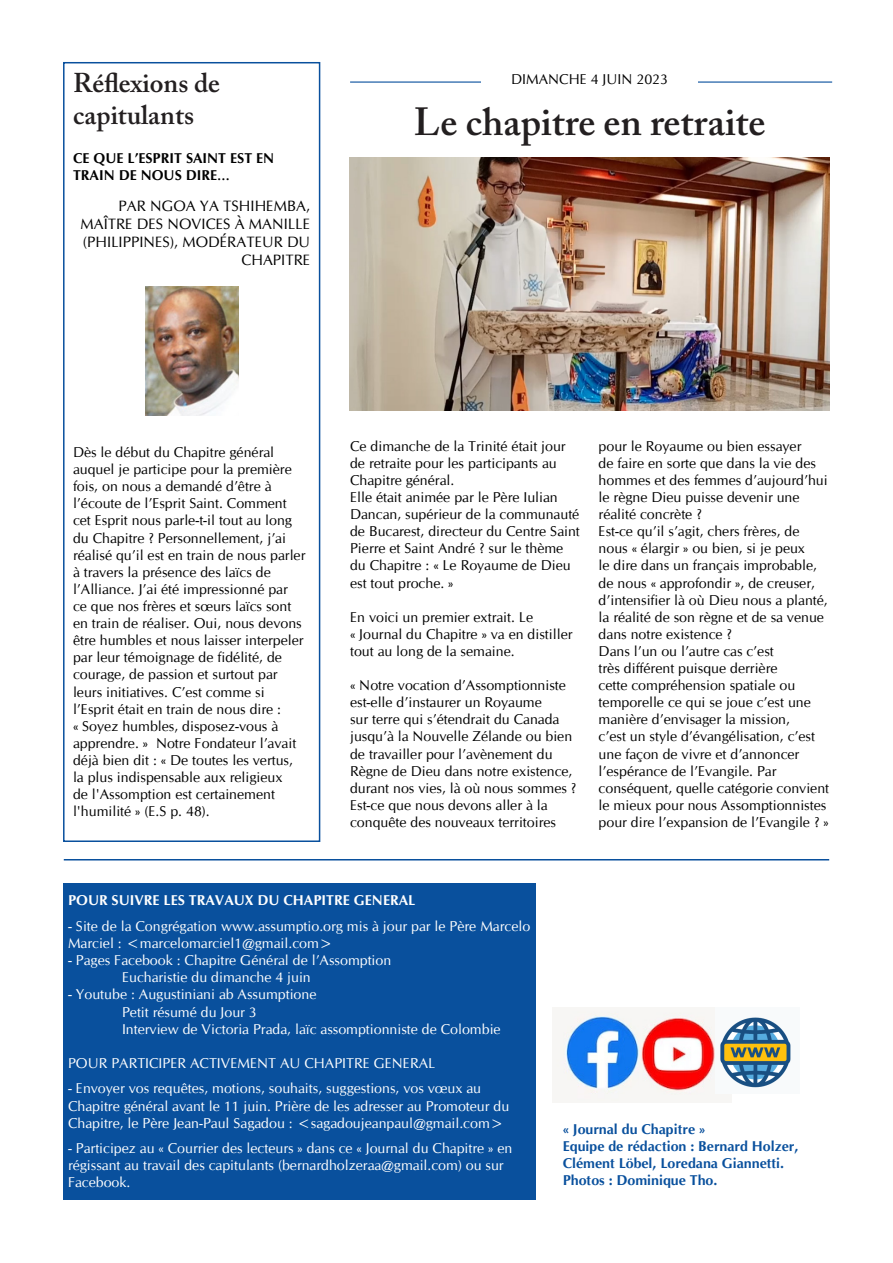
<style>
.page{position:relative;width:893px;height:1263px;background:#fff}
.page>*{position:absolute;margin:0;border:0;box-sizing:border-box;transform-origin:0 0}
._1_titolo{font:600 39px "Adobe Caslon Pro";color:#231f20}
._1_titolo_articolo{font:600 27px/32.4px "Adobe Caslon Pro";color:#231f20}
.Firma{font:15px/18px "CG Omega";color:#000;text-align:right}
.Normale{font:14.25px/17.1px "CG Omega";color:#000}
.Normale-2{font:14.25px/17.1px "CG Omega";color:#fff}
.Normale-3{font:700 14.25px/17.1px "CG Omega";color:#09509d}
.Normale-4{font:700 14.25px/17.1px "CG Omega";color:#000}
.Normale-5{font:700 14.25px "CG Omega";color:#fff}
</style>
<div class="page">
<div style="left:63px;top:62px;width:257px;height:780px;border:2px solid #09509d"></div>
<img style="left:145px;top:287px;width:93px;height:129px">
<hr style="left:350px;top:81px;width:482px;height:2px;background:#09509d">
<div style="left:481px;top:73px;width:217px;height:17px;background:#fff"></div>
<div style="left:64px;top:883px;width:472px;height:316px;background:#09509d"></div>
<hr style="left:64px;top:859px;width:765px;height:1px;background:#09509d">
<img style="left:553px;top:1008px;width:86px;height:95px">
<img style="left:639px;top:1008px;width:92px;height:95px">
<img style="left:715px;top:1008px;width:76px;height:85px">
<img style="left:349px;top:158px;width:480px;height:252px">
<p class="_1_titolo_articolo" style="left:73px;top:66px;width:148px">Réflexions de capitulants</p>
<p class="Normale-4" style="left:73px;top:149px;width:203px">CE QUE L’ESPRIT SAINT EST EN<br>TRAIN DE NOUS DIRE…</p>
<p class="Firma" style="left:80px;top:197px;width:231px">PAR NGOA YA TSHIHEMBA,<br>MAÎTRE DES NOVICES À MANILLE (PHILIPPINES), MODÉRATEUR DU<br>CHAPITRE</p>
<p class="Normale" style="left:511px;top:70px;width:158px">DIMANCHE 4 JUIN 2023</p>
<p class="_1_titolo" style="left:414px;top:98px;width:353px">Le chapitre en retraite</p>
<p class="Normale" style="left:73px;top:444px;width:234px">Dès le début du Chapitre général auquel je participe pour la première fois, on nous a demandé d’être à l’écoute de l’Esprit Saint. Comment cet Esprit nous parle-t-il tout au long du Chapitre ? Personnellement, j’ai réalisé qu’il est en train de nous parler à travers la présence des laïcs de l’Alliance. J’ai été impressionné par<br>ce que nos frères et sœurs laïcs sont en train de réaliser. Oui, nous devons être humbles et nous laisser interpeler par leur témoignage de fidélité, de courage, de passion et surtout par leurs initiatives. C’est comme si l’Esprit était en train de nous dire :<br>« Soyez humbles, disposez-vous à apprendre. » Notre Fondateur l’avait déjà bien dit : « De toutes les vertus, la plus indispensable aux religieux<br>de l'Assomption est certainement l'humilité » (E.S p. 48).</p>
<p class="Normale" style="left:350px;top:437px;width:217px">Ce dimanche de la Trinité était jour de retraite pour les participants au<br>Chapitre général.</p>
<p class="Normale" style="left:350px;top:489px;width:231px">Elle était animée par le Père Iulian<br>Dancan, supérieur de la communauté de Bucarest, directeur du Centre Saint<br>Pierre et Saint André ? sur le thème du Chapitre : « Le Royaume de Dieu est tout proche. »</p>
<p class="Normale" style="left:350px;top:608px;width:224px">En voici un premier extrait. Le<br>« Journal du Chapitre » va en distiller tout au long de la semaine.</p>
<p class="Normale" style="left:350px;top:677px;width:228px">« Notre vocation d’Assomptionniste est-elle d’instaurer un Royaume<br>sur terre qui s’étendrait du Canada jusqu’à la Nouvelle Zélande ou bien de travailler pour l’avènement du Règne de Dieu dans notre existence, durant nos vies, là où nous sommes ?</p>
<p class="Normale" style="left:350px;top:796px;width:207px">Est-ce que nous devons aller à la conquête des nouveaux territoires</p>
<p class="Normale" style="left:599px;top:437px;width:231px">pour le Royaume ou bien essayer<br>de faire en sorte que dans la vie des hommes et des femmes d’aujourd’hui le règne Dieu puisse devenir une réalité concrète ?</p>
<p class="Normale" style="left:599px;top:523px;width:231px">Est-ce qu’il s’agit, chers frères, de nous « élargir » ou bien, si je peux<br>le dire dans un français improbable, de nous « approfondir », de creuser, d’intensifier là où Dieu nous a planté, la réalité de son règne et de sa venue dans notre existence ?</p>
<p class="Normale" style="left:599px;top:643px;width:232px">Dans l’un ou l’autre cas c’est<br>très différent puisque derrière<br>cette compréhension spatiale ou temporelle ce qui se joue c’est une manière d’envisager la mission,<br>c’est un style d’évangélisation, c’est une façon de vivre et d’annoncer l’espérance de l’Evangile. Par conséquent, quelle catégorie convient le mieux pour nous Assomptionnistes pour dire l’expansion de l’Evangile ? »</p>
<p class="Normale-5" style="left:68px;top:892px;width:349px">POUR SUIVRE LES TRAVAUX DU CHAPITRE GENERAL</p>
<p class="Normale-2" style="left:68px;top:918px;width:464px">- Site de la Congrégation www.assumptio.org mis à jour par le Père Marcelo<br>Marciel : &lt;marcelomarciel1@gmail.com&gt;</p>
<p class="Normale-2" style="left:68px;top:952px;width:325px">- Pages Facebook : Chapitre Général de l’Assomption</p>
<p class="Normale-2" style="left:122px;top:969px;width:190px">Eucharistie du dimanche 4 juin</p>
<p class="Normale-2" style="left:68px;top:986px;width:250px">- Youtube : Augustiniani ab Assumptione</p>
<p class="Normale-2" style="left:122px;top:1003px;width:136px">Petit résumé du Jour 3</p>
<p class="Normale-2" style="left:122px;top:1020px;width:380px">Interview de Victoria Prada, laïc assomptionniste de Colombie</p>
<p class="Normale-2" style="left:68px;top:1054px;width:369px">POUR PARTICIPER ACTIVEMENT AU CHAPITRE GENERAL</p>
<p class="Normale-2" style="left:68px;top:1080px;width:443px">- Envoyer vos requêtes, motions, souhaits, suggestions, vos vœux au<br>Chapitre général avant le 11 juin. Prière de les adresser au Promoteur du<br>Chapitre, le Père Jean-Paul Sagadou : &lt;sagadoujeanpaul@gmail.com&gt;</p>
<p class="Normale-2" style="left:68px;top:1140px;width:446px">- Participez au « Courrier des lecteurs » dans ce « Journal du Chapitre » en régissant au travail des capitulants (bernardholzeraa@gmail.com) ou sur<br>Facebook.</p>
<p class="Normale-3" style="left:563px;top:1120px;width:144px">« Journal du Chapitre »</p>
<p class="Normale-3" style="left:563px;top:1137px;width:237px">Equipe de rédaction : Bernard Holzer,<br>Clément Löbel, Loredana Giannetti.</p>
<p class="Normale-3" style="left:563px;top:1172px;width:156px">Photos : Dominique Tho.</p>
</div>
